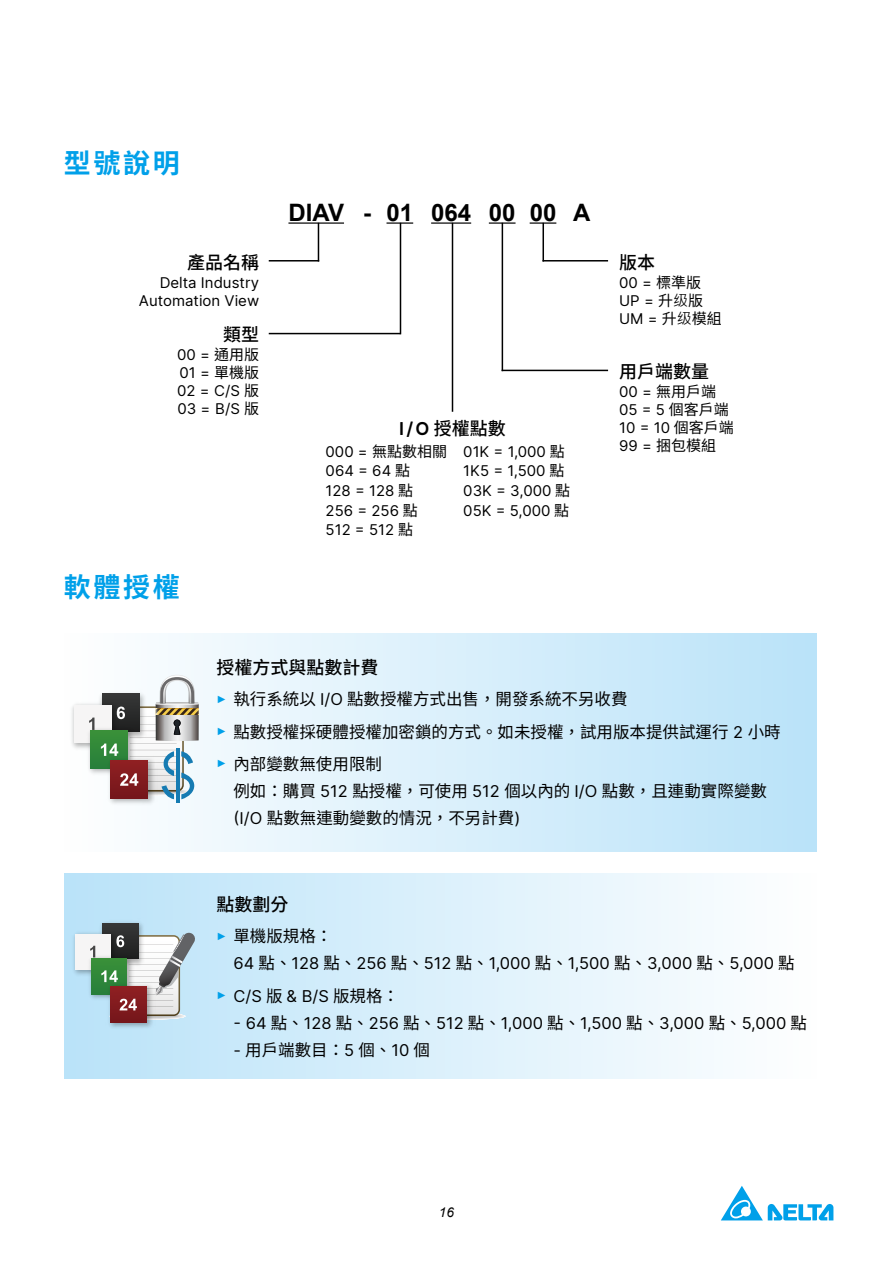
<style>
.page{position:relative;width:893px;height:1263px;background:#fff}
.page>*{position:absolute;margin:0;border:0;box-sizing:border-box;transform-origin:0 0}
.t1{font:700 27px "Noto Sans TC";letter-spacing:.1em;color:#00a0e9}
.t2{font:700 24px "Arial";color:#000}
.t3{font:500 18px "Noto Sans TC";color:#000}
.t4{font:16.5px/32.2px "Noto Sans TC";color:#000}
.t5{font:16.5px/32.2px "Delta Sans";color:#000}
.t6{font:15px/18px "Delta Sans";color:#000}
.t7{font:15px "Noto Sans TC";color:#000}
.t8{font:italic 13.5px "Arial";color:#000}
.s1{font-family:"Noto Sans TC"}
.s2{font-family:"Delta Sans";font-weight:600}
.s3{font-family:"Microsoft Jheng Hei"}
.s4{font-family:"Delta Sans"}
</style>
<div class="page">
<svg style="left:721px;top:1186px;width:112px;height:34px"></svg>
<div style="left:64px;top:633px;width:752px;height:218px;background:linear-gradient(to right,#fefefe,#bae3f9)"></div>
<div style="left:64px;top:874px;width:752px;height:205px;background:linear-gradient(to right,#b9e2f9,#fefefe)"></div>
<img style="left:68px;top:700px;width:33px;height:53px">
<div style="left:74px;top:705px;width:37px;height:37px;background:#f6f5f5"></div>
<svg style="left:89px;top:717px;width:5px;height:8px"></svg>
<img style="left:86px;top:725px;width:15px;height:54px">
<div style="left:90px;top:731px;width:38px;height:37px;background:#30873a"></div>
<img style="left:104px;top:799px;width:54px;height:9px">
<hr style="left:176px;top:748px;width:4px;height:55px;background:#167bb2">
<svg style="left:101px;top:675px;width:98px;height:124px"></svg>
<div style="left:109px;top:1013px;width:77px;height:7px;background:#ecf5f9;border-radius:50%"></div>
<div style="left:110px;top:1013px;width:75px;height:7px;background:#f1f1f1;border-radius:50%"></div>
<div style="left:110px;top:1013px;width:75px;height:6px;background:#edeeee;border-radius:50%"></div>
<div style="left:111px;top:1013px;width:73px;height:6px;background:#e8e8e8;border-radius:50%"></div>
<div style="left:113px;top:1013px;width:70px;height:6px;background:#e4e4e5;border-radius:50%"></div>
<div style="left:113px;top:1013px;width:69px;height:6px;background:#dadbdb;border-radius:50%"></div>
<hr style="left:115px;top:1014px;width:66px;height:4px;background:#d7d7d8;border-radius:50%">
<hr style="left:115px;top:1014px;width:65px;height:4px;background:#d3d4d4;border-radius:50%">
<hr style="left:116px;top:1014px;width:63px;height:4px;background:#cbcbcc;border-radius:50%">
<hr style="left:119px;top:1015px;width:57px;height:2px;background:#c3c4c4;border-radius:50%">
<img style="left:97px;top:918px;width:51px;height:15px">
<div style="left:102px;top:923px;width:36px;height:36px;background:#333434"></div>
<img style="left:70px;top:929px;width:32px;height:51px">
<div style="left:76px;top:934px;width:35px;height:35px;background:#f6f5f5"></div>
<svg style="left:90px;top:946px;width:5px;height:7px"></svg>
<img style="left:87px;top:953px;width:14px;height:51px">
<div style="left:91px;top:958px;width:36px;height:36px;background:#30873a"></div>
<img style="left:105px;top:1016px;width:50px;height:16px">
<div style="left:110px;top:987px;width:36px;height:35px;background:#77171b"></div>
<svg style="left:101px;top:933px;width:95px;height:83px"></svg>
<hr style="left:288px;top:222px;width:56px;height:2px;background:#000">
<hr style="left:386px;top:222px;width:27px;height:2px;background:#000">
<hr style="left:431px;top:222px;width:40px;height:2px;background:#000">
<hr style="left:489px;top:222px;width:27px;height:2px;background:#000">
<hr style="left:530px;top:222px;width:26px;height:2px;background:#000">
<hr style="left:318px;top:223px;width:1px;height:38px;background:#000">
<hr style="left:542px;top:223px;width:2px;height:38px;background:#000">
<hr style="left:502px;top:223px;width:1px;height:148px;background:#000">
<hr style="left:542px;top:260px;width:66px;height:1px;background:#000">
<hr style="left:502px;top:370px;width:106px;height:1px;background:#000">
<hr style="left:269px;top:333px;width:131px;height:1px;background:#000">
<hr style="left:269px;top:260px;width:50px;height:1px;background:#000">
<hr style="left:400px;top:223px;width:1px;height:111px;background:#000">
<hr style="left:452px;top:223px;width:1px;height:189px;background:#000">
<h1 class="t1" style="left:64px;top:147px;width:118px">型號說明</h1>
<p class="t3" style="left:187px;top:252px;width:73px">產品名稱</p>
<p class="t6" style="left:139px;top:273px;width:122px;text-align:right">Delta Industry<br>Automation View</p>
<p class="t3" style="left:223px;top:325px;width:37px">類型</p>
<p class="t6" style="left:177px;top:346px;width:84px;text-align:justify">00 = <span class="s1">通用版</span>01 = <span class="s1">單機版</span>02 = C/S <span class="s1">版</span>03 = B/S <span class="s1">版</span></p>
<h1 class="t1" style="left:64px;top:572px;width:118px">軟體授權</h1>
<h2 class="t2" style="left:288px;top:195px;width:303px">DIAV - 01 064 00 00 A</h2>
<p class="t3" style="left:399px;top:419px;width:108px"><span class="s2">I / O</span> 授權點數</p>
<p class="t6" style="left:326px;top:442px;width:241px;line-height:19.2px">000 = <span class="s1">無點數相關</span> 01K = 1,000 <span class="s1">點<br></span>064 = 64 <span class="s1">點</span></p>
<p class="t6" style="left:463px;top:462px;width:103px">1K5 = 1,500 <span class="s1">點</span></p>
<p class="t6" style="left:326px;top:481px;width:89px">128 = 128 <span class="s1">點</span></p>
<p class="t6" style="left:463px;top:481px;width:108px">03K = 3,000 <span class="s1">點</span></p>
<p class="t6" style="left:326px;top:501px;width:94px">256 = 256 <span class="s1">點</span></p>
<p class="t6" style="left:463px;top:501px;width:108px">05K = 5,000 <span class="s1">點</span></p>
<p class="t6" style="left:326px;top:520px;width:89px">512 = 512 <span class="s1">點</span></p>
<p class="t3" style="left:619px;top:252px;width:37px">版本</p>
<p class="t6" style="left:619px;top:273px;width:104px">00 = <span class="s1">標準版<br></span>UP = <span class="s1">升</span><span class="s3">级</span><span class="s1">版<br></span>UM = <span class="s1">升</span><span class="s3">级</span><span class="s1">模組</span></p>
<p class="t3" style="left:619px;top:362px;width:91px">用戶端數量</p>
<p class="t7" style="left:619px;top:383px;width:99px"><span class="s4">00 =</span> 無用戶端</p>
<p class="t6" style="left:619px;top:400px;width:116px">05 = 5 <span class="s1">個客戶端<br></span>10 = 10 <span class="s1">個客戶端</span></p>
<p class="t7" style="left:619px;top:437px;width:99px"><span class="s4">99 =</span> 捆包模組</p>
<p class="t3" style="left:216px;top:657px;width:163px">授權方式與點數計費</p>
<p class="t4" style="left:216px;top:683px;width:566px"><sup>►</sup> 執行系統以 <span class="s4">I/O</span> 點數授權方式出售，開發系統不另收費<br><sup>►</sup> 點數授權採硬體授權加密鎖的方式。如未授權，試用版本提供試運行 <span class="s4">2</span> 小時<sup>►</sup> 內部變數無使用限制</p>
<p class="t4" style="left:233px;top:778px;width:535px;line-height:27px">例如：購買 <span class="s4">512</span> 點授權，可使用 <span class="s4">512</span> 個以內的 <span class="s4">I/O</span> 點數，且連動實際變數<span class="s4">(I/O</span> 點數無連動變數的情況，不另計費<span class="s4">)</span></p>
<p class="t3" style="left:216px;top:895px;width:73px">點數劃分</p>
<p class="t4" style="left:216px;top:920px;width:118px"><sup>►</sup> 單機版規格：</p>
<p class="t5" style="left:216px;top:947px;width:580px;text-indent:17px">64 <span class="s1">點、</span>128 <span class="s1">點、</span>256 <span class="s1">點、</span>512 <span class="s1">點、</span>1,000 <span class="s1">點、</span>1,500 <span class="s1">點、</span>3,000 <span class="s1">點、</span>5,000 <span class="s1">點</span><sup>►</sup> C/S <span class="s1">版</span> &amp; B/S <span class="s1">版規格：</span></p>
<p class="t5" style="left:233px;top:1006px;width:575px">- 64 <span class="s1">點、</span>128 <span class="s1">點、</span>256 <span class="s1">點、</span>512 <span class="s1">點、</span>1,000 <span class="s1">點、</span>1,500 <span class="s1">點、</span>3,000 <span class="s1">點、</span>5,000 <span class="s1">點</span></p>
<p class="t4" style="left:233px;top:1034px;width:198px"><span class="s4">-</span> 用戶端數目：<span class="s4">5</span> 個、<span class="s4">10</span> 個</p>
<p class="t8" style="left:439px;top:1203px;width:17px">16</p>
</div>
